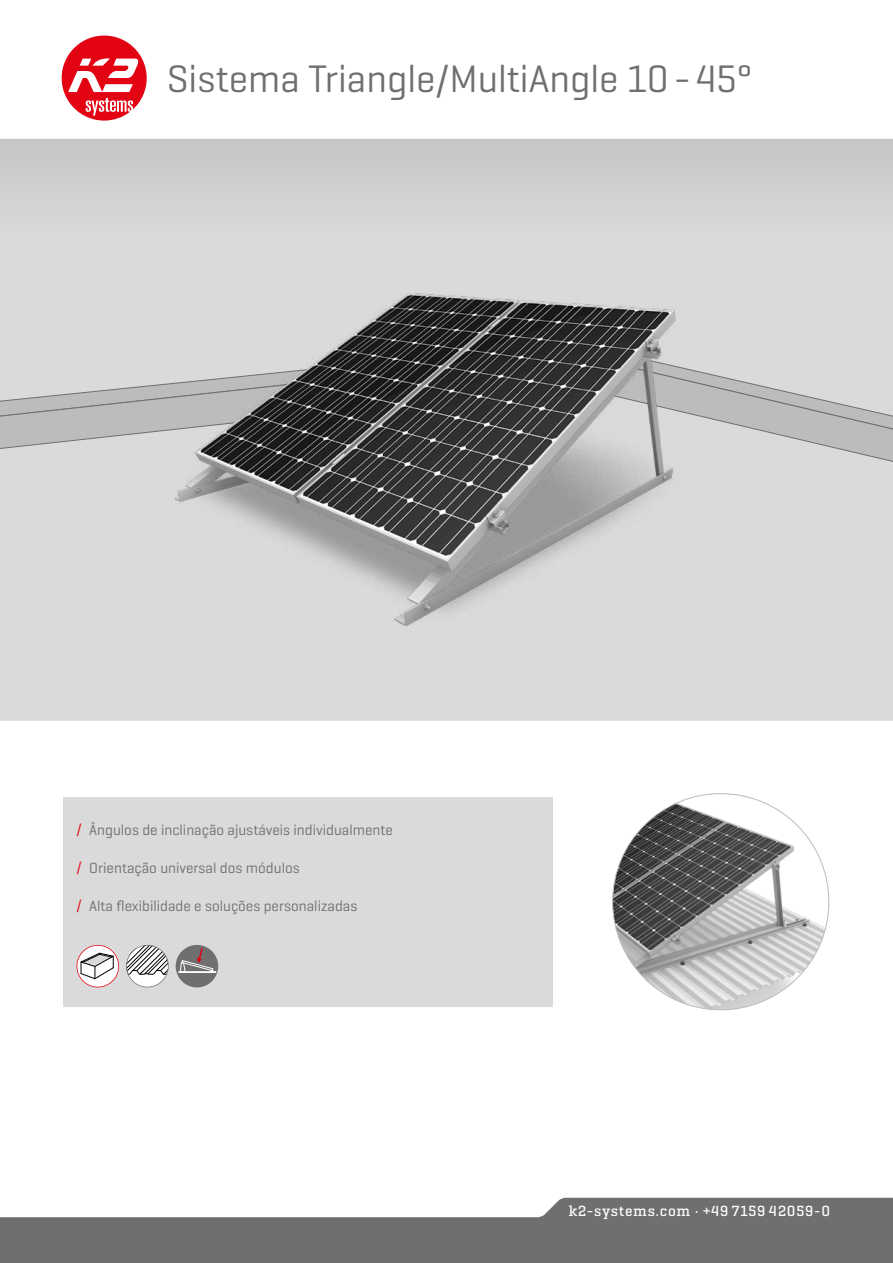
<style>
.page{position:relative;width:893px;height:1263px;background:#fff}
.page>*{position:absolute;margin:0;border:0;box-sizing:border-box;transform-origin:0 0}
.t1{font:39px "K2 Geogrotesque";color:#706f6f}
.t2{font:15px "K2 Geogrotesque";color:#706f6f}
.t3{font:500 15px "K2 Geogrotesque Slab";letter-spacing:.05em;color:#fff}
.s1{color:#e30613}
</style>
<div class="page">
<div style="left:0;top:97px;width:893px;height:374px;background:linear-gradient(to right,#d4d4d4,#d4d4d4)"></div>
<div style="left:0;top:465px;width:893px;height:256px;background:#dadada"></div>
<div style="left:0;top:342px;width:893px;height:11px;background:#dadada"></div>
<svg style="left:0;top:353px;width:893px;height:112px;background:#cbcbcb"></svg>
<img style="left:176px;top:293px;width:510px;height:332px">
<div style="left:0;top:0;width:893px;height:139px;background:#fff"></div>
<div style="left:64px;top:797px;width:489px;height:209px;background:#dadada"></div>
<svg style="left:77px;top:945px;width:42px;height:42px"></svg>
<svg style="left:126px;top:945px;width:43px;height:42px"></svg>
<div style="left:176px;top:945px;width:42px;height:42px;background:#6f6f6f;border-radius:50%"></div>
<div style="left:178px;top:971px;width:38px;height:2px;border:1px solid #fff"></div>
<svg style="left:179px;top:947px;width:35px;height:25px"></svg>
<img style="left:613px;top:794px;width:216px;height:216px;border-radius:108px">
<svg style="left:0;top:1198px;width:893px;height:65px;fill:#706f6f"></svg>
<svg style="left:62px;top:36px;width:85px;height:85px"></svg>
<h1 class="t1" style="left:167px;top:54px;width:587px">Sistema Triangle/MultiAngle 10-45°</h1>
<p class="t2" style="left:77px;top:820px;width:318px"><span class="s1">/</span> Ângulos de inclinação ajustáveis individualmente</p>
<p class="t2" style="left:77px;top:859px;width:225px"><span class="s1">/</span> Orientação universal dos módulos</p>
<p class="t2" style="left:77px;top:897px;width:282px"><span class="s1">/</span> Alta flexibilidade e soluções personalizadas</p>
<p class="t3" style="left:569px;top:1201px;width:263px">k2-systems.com · +49 7159 42059-0</p>
</div>
